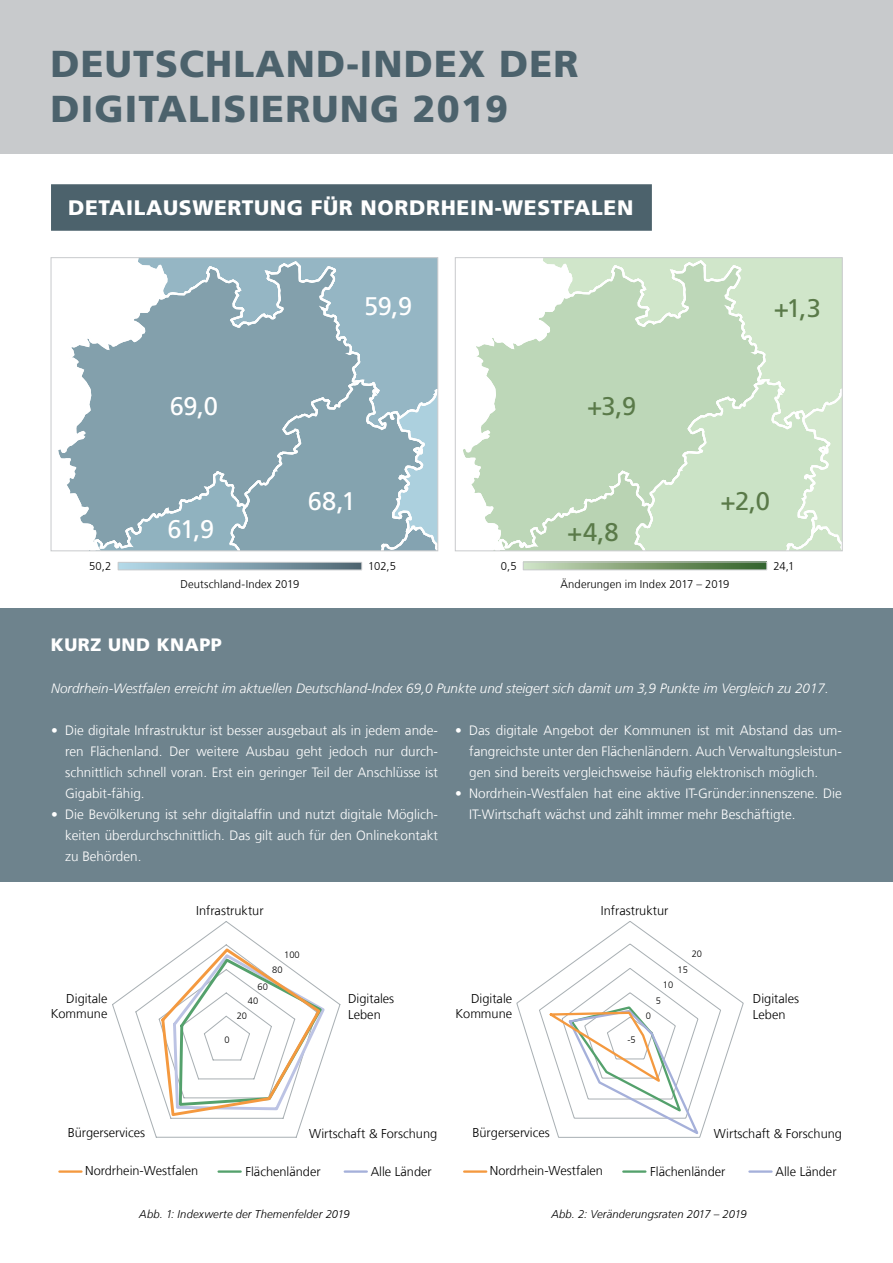
<style>
.page{position:relative;width:893px;height:1263px;background:#fff}
.page>*{position:absolute;margin:0;border:0;box-sizing:border-box;transform-origin:0 0}
.t1{font:900 37.5px/45px "Frutiger LT Com";letter-spacing:.03em;color:#4c626c}
.t2{font:25.5px "Frutiger LT Com";letter-spacing:-.02em;color:#fff}
.t3{font:25.5px "Frutiger LT Com";color:#5a7a49}
.t4{font:900 21px "Frutiger LT Com";letter-spacing:.03em;color:#fff}
.t5{font:900 18px "Frutiger LT Com";letter-spacing:.03em;color:#fff}
.t6{font:300 13.5px/21px "Frutiger LT Com";color:#fff;text-align:justify}
.t7{font:italic 300 13.5px "Frutiger LT Com";color:#fff}
.t8{font:300 12.75px/15.3px "Frutiger LT Com";color:#000}
.t9{font:italic 300 11.25px "Frutiger LT Com";letter-spacing:.01em;color:#000}
.t10{font:300 11.25px "Frutiger LT Com";letter-spacing:.01em;color:#000}
.t11{font:300 9.3px "Frutiger LT Com";color:#000}
</style>
<div class="page">
<div style="left:0;top:608px;width:893px;height:274px;background:#6e838d"></div>
<div style="left:0;top:0;width:893px;height:154px;background:#c8cacc"></div>
<div style="left:361px;top:259px;width:75px;height:114px;background:#95b6c4"></div>
<svg style="left:58px;top:259px;width:303px;height:228px"></svg>
<svg style="left:68px;top:373px;width:368px;height:176px;background:#93aeb9"></svg>
<div style="left:51px;top:257px;width:387px;height:294px;border:1px solid #c8cacc"></div>
<svg style="left:120px;top:564px;width:240px;height:4px"></svg>
<div style="left:118px;top:562px;width:244px;height:8px;border:1px solid #c8cacc"></div>
<div style="left:767px;top:259px;width:73px;height:114px;background:#d0e6ca"></div>
<svg style="left:463px;top:259px;width:304px;height:228px"></svg>
<svg style="left:473px;top:373px;width:367px;height:176px;background:#c7dec3"></svg>
<div style="left:455px;top:257px;width:387px;height:294px;border:1px solid #c8cacc"></div>
<svg style="left:525px;top:564px;width:240px;height:4px"></svg>
<div style="left:523px;top:562px;width:244px;height:8px;border:1px solid #c8cacc"></div>
<hr style="left:464px;top:1170px;width:22px;height:3px;background:#f4993f">
<hr style="left:623px;top:1170px;width:22px;height:3px;background:#54a16c">
<hr style="left:749px;top:1170px;width:22px;height:3px;background:#a5b0da">
<svg style="left:516px;top:921px;width:228px;height:211px"></svg>
<svg style="left:548px;top:1005px;width:154px;height:133px"></svg>
<hr style="left:59px;top:1170px;width:22px;height:3px;background:#f4993f">
<hr style="left:219px;top:1170px;width:22px;height:3px;background:#54a16c">
<svg style="left:112px;top:921px;width:229px;height:217px"></svg>
<svg style="left:159px;top:946px;width:168px;height:172px"></svg>
<hr style="left:345px;top:1170px;width:22px;height:3px;background:#a5b0da">
<div style="left:51px;top:184px;width:601px;height:47px;background:#4c626c"></div>
<h1 class="t1" style="left:51px;top:41px;width:529px">DEUTSCHLAND-INDEX DER<br>DIGITALISIERUNG 2019</h1>
<h3 class="t4" style="left:68px;top:195px;width:567px">DETAILAUSWERTUNG FÜR NORDRHEIN-WESTFALEN</h3>
<h2 class="t2" style="left:170px;top:391px;width:50px">69,0</h2>
<h2 class="t2" style="left:168px;top:514px;width:48px">61,9</h2>
<h2 class="t2" style="left:364px;top:291px;width:50px">59,9</h2>
<h2 class="t2" style="left:308px;top:486px;width:49px">68,1</h2>
<h2 class="t3" style="left:587px;top:391px;width:51px">+3,9</h2>
<h2 class="t3" style="left:567px;top:517px;width:53px">+4,8</h2>
<h2 class="t3" style="left:774px;top:293px;width:49px">+1,3</h2>
<h2 class="t3" style="left:721px;top:486px;width:51px">+2,0</h2>
<p class="t10" style="left:89px;top:559px;width:24px">50,2</p>
<p class="t10" style="left:368px;top:559px;width:29px">102,5</p>
<p class="t10" style="left:180px;top:577px;width:120px">Deutschland-Index 2019</p>
<p class="t10" style="left:501px;top:559px;width:17px">0,5</p>
<p class="t10" style="left:773px;top:560px;width:23px">24,1</p>
<p class="t10" style="left:560px;top:577px;width:170px">Änderungen im Index 2017 – 2019</p>
<h3 class="t5" style="left:51px;top:634px;width:173px">KURZ UND KNAPP</h3>
<p class="t7" style="left:51px;top:680px;width:779px">Nordrhein-Westfalen erreicht im aktuellen Deutschland-Index 69,0 Punkte und steigert sich damit um 3,9 Punkte im Vergleich zu 2017.</p>
<p class="t6" style="left:65px;top:720px;width:374px;text-indent:-14px">• Die digitale Infrastruktur ist besser ausgebaut als in jedem ande&shy;ren Flächenland. Der weitere Ausbau geht jedoch nur durch&shy;schnittlich schnell voran. Erst ein geringer Teil der Anschlüsse ist Gigabit-fähig.</p>
<p class="t6" style="left:65px;top:804px;width:374px;text-indent:-14px">• Die Bevölkerung ist sehr digitalaffin und nutzt digitale Möglich&shy;keiten überdurchschnittlich. Das gilt auch für den Onlinekontakt zu Behörden.</p>
<p class="t6" style="left:469px;top:720px;width:374px;text-indent:-14px">• Das digitale Angebot der Kommunen ist mit Abstand das um&shy;fangreichste unter den Flächenländern. Auch Verwaltungsleistun&shy;gen sind bereits vergleichsweise häufig elektronisch möglich.</p>
<p class="t6" style="left:469px;top:783px;width:374px;text-indent:-14px">• Nordrhein-Westfalen hat eine aktive IT-Gründer:innenszene. Die<br>IT-Wirtschaft wächst und zählt immer mehr Beschäftigte.</p>
<p class="t8" style="left:196px;top:903px;width:69px">Infrastruktur</p>
<p class="t8" style="left:601px;top:903px;width:69px">Infrastruktur</p>
<p class="t11" style="left:284px;top:950px;width:17px">100</p>
<p class="t11" style="left:692px;top:948px;width:12px">20</p>
<p class="t11" style="left:272px;top:964px;width:12px">80</p>
<p class="t11" style="left:678px;top:964px;width:12px">15</p>
<p class="t11" style="left:258px;top:981px;width:12px">60</p>
<p class="t11" style="left:663px;top:979px;width:12px">10</p>
<p class="t8" style="left:51px;top:991px;width:58px;text-align:right">Digitale<br>Kommune</p>
<p class="t11" style="left:248px;top:996px;width:12px">40</p>
<p class="t11" style="left:237px;top:1010px;width:12px">20</p>
<p class="t8" style="left:348px;top:991px;width:48px">Digitales<br>Leben</p>
<p class="t8" style="left:455px;top:991px;width:58px;text-align:right">Digitale<br>Kommune</p>
<p class="t11" style="left:656px;top:995px;width:7px">5</p>
<p class="t11" style="left:646px;top:1010px;width:7px">0</p>
<p class="t8" style="left:753px;top:991px;width:48px">Digitales<br>Leben</p>
<p class="t11" style="left:224px;top:1034px;width:7px">0</p>
<p class="t11" style="left:627px;top:1034px;width:10px">-5</p>
<p class="t8" style="left:68px;top:1125px;width:79px">Bürgerservices</p>
<p class="t8" style="left:309px;top:1126px;width:130px">Wirtschaft &amp; Forschung</p>
<p class="t8" style="left:472px;top:1125px;width:79px">Bürgerservices</p>
<p class="t8" style="left:714px;top:1126px;width:130px">Wirtschaft &amp; Forschung</p>
<p class="t8" style="left:85px;top:1163px;width:115px">Nordrhein-Westfalen</p>
<p class="t8" style="left:245px;top:1163px;width:77px">Flächenländer</p>
<p class="t8" style="left:371px;top:1163px;width:63px">Alle Länder</p>
<p class="t8" style="left:490px;top:1163px;width:115px">Nordrhein-Westfalen</p>
<p class="t8" style="left:650px;top:1163px;width:77px">Flächenländer</p>
<p class="t8" style="left:775px;top:1163px;width:63px">Alle Länder</p>
<p class="t9" style="left:139px;top:1207px;width:212px">Abb. 1: Indexwerte der Themenfelder 2019</p>
<p class="t9" style="left:551px;top:1207px;width:197px">Abb. 2: Veränderungsraten 2017 – 2019</p>
</div>
